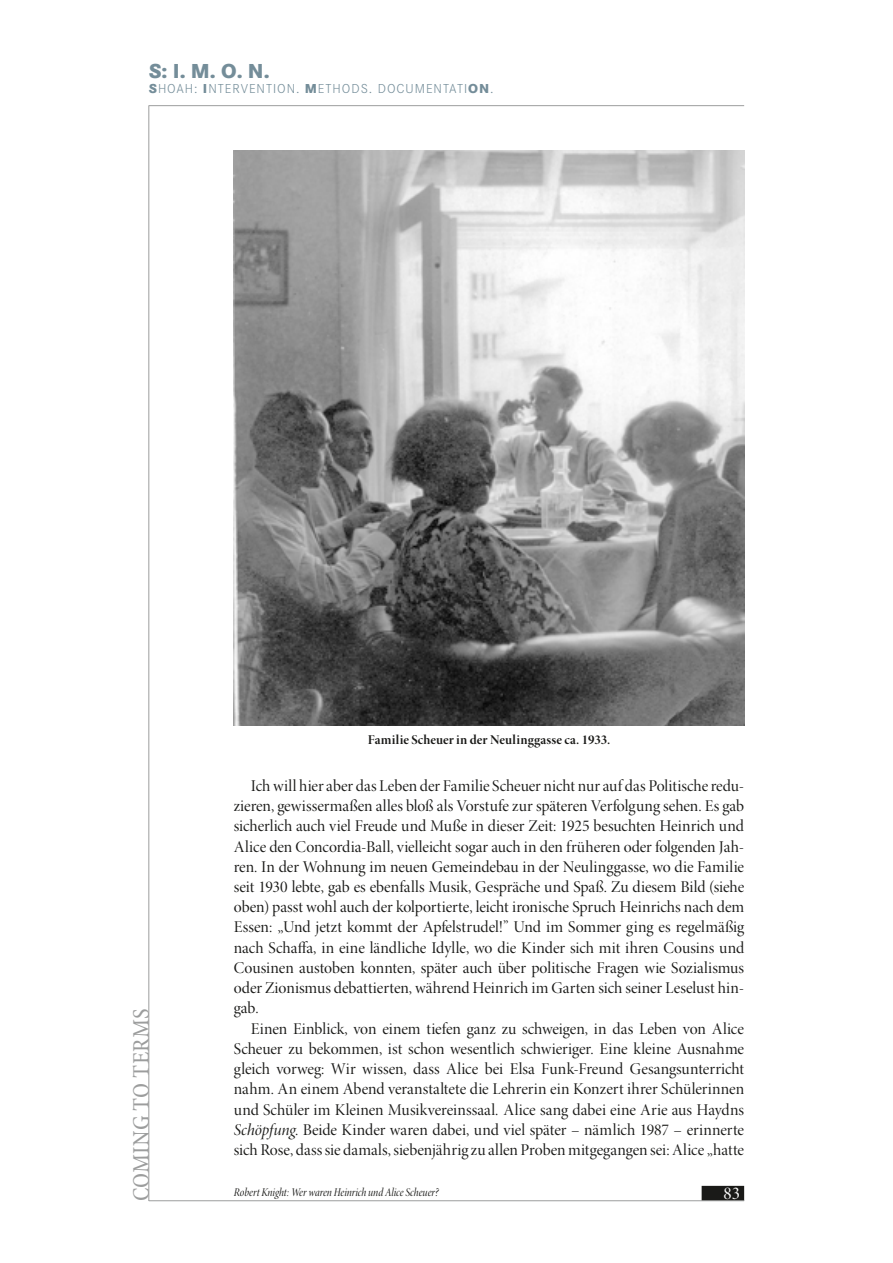
<style>
.page{position:relative;width:893px;height:1263px;background:#fff}
.page>*{position:absolute;margin:0;border:0;box-sizing:border-box;transform-origin:0 0}
.t1{font:condensed 24px "Minion Pro";letter-spacing:.01em;color:#9c9d9d}
.t2{font:800 21px "Corporate S";color:#748d99}
.t3{font:18px "Minion Pro Disp";color:#fff}
.t4{font:16.5px/20.2px "Minion Pro Disp";color:#1a1a18;text-align:justify}
.t5{font:300 13.5px "Corporate S";letter-spacing:.07em;color:#748d99}
.t6{font:13.5px "Minion Pro Bold Disp";letter-spacing:.005em;color:#1a1a18}
.t7{font:12px "Minion Pro Cn It Disp";color:#1a1a18}
.s1{font-weight:800}
.s2{font-family:"Minion Pro It Disp"}
</style>
<div class="page">
<div style="left:702px;top:1186px;width:42px;height:15px;background:#1a1a18"></div>
<hr style="left:149px;top:1200px;width:595px;height:1px;background:#9c9d9d">
<hr style="left:149px;top:105px;width:595px;height:1px;background:#9c9d9d">
<hr style="left:149px;top:105px;width:1px;height:1096px;background:#9c9d9d">
<img style="left:234px;top:150px;width:510px;height:576px">
<p class="t2" style="left:149px;top:58px;width:122px">S: I. M. O. N.</p>
<p class="t5" style="left:149px;top:81px;width:346px"><span class="s1">S</span>HOAH: <span class="s1">I</span>NTERVENTION. <span class="s1">M</span>ETHODS. DOCUMENTATI<span class="s1">ON</span>.</p>
<h1 class="t1" style="left:127px;top:1201px;width:195px;rotate:-90deg">COMING TO TERMS</h1>
<p class="t6" style="left:368px;top:732px;width:244px">Familie Scheuer in der Neulinggasse ca. 1933.</p>
<p class="t4" style="left:234px;top:776px;width:512px;text-indent:17px">Ich will hier aber das Leben der Familie Scheuer nicht nur auf das Politische redu&shy;zieren, gewissermaßen alles bloß als Vorstufe zur späteren Verfolgung sehen. Es gab sicherlich auch viel Freude und Muße in dieser Zeit: 1925 besuchten Heinrich und Alice den Concordia-Ball, vielleicht sogar auch in den früheren oder folgenden Jah&shy;ren. In der Wohnung im neuen Gemeindebau in der Neulinggasse, wo die Familie seit 1930 lebte, gab es ebenfalls Musik, Gespräche und Spaß. Zu diesem Bild (siehe oben) passt wohl auch der kolportierte, leicht ironische Spruch Heinrichs nach dem Essen: „Und jetzt kommt der Apfelstrudel!” Und im Sommer ging es regelmäßig nach Schaffa, in eine ländliche Idylle, wo die Kinder sich mit ihren Cousins und Cousinen austoben konnten, später auch über politische Fragen wie Sozialismus oder Zionismus debattierten, während Heinrich im Garten sich seiner Leselust hin&shy;gab.</p>
<p class="t4" style="left:234px;top:1019px;width:512px;text-indent:17px">Einen Einblick, von einem tiefen ganz zu schweigen, in das Leben von Alice Scheuer zu bekommen, ist schon wesentlich schwieriger. Eine kleine Ausnahme gleich vorweg: Wir wissen, dass Alice bei Elsa Funk-Freund Gesangsunterricht nahm. An einem Abend veranstaltete die Lehrerin ein Konzert ihrer Schülerinnen und Schüler im Kleinen Musikvereinssaal. Alice sang dabei eine Arie aus Haydns <span class="s2">Schöpfung</span>. Beide Kinder waren dabei, und viel später – nämlich 1987 – erinnerte sich Rose, dass sie damals, siebenjährig zu allen Proben mitgegangen sei: Alice „hatte</p>
<p class="t7" style="left:234px;top:1185px;width:206px">Robert Knight: Wer waren Heinrich und Alice Scheuer?</p>
<p class="t3" style="left:723px;top:1182px;width:18px">83</p>
</div>
